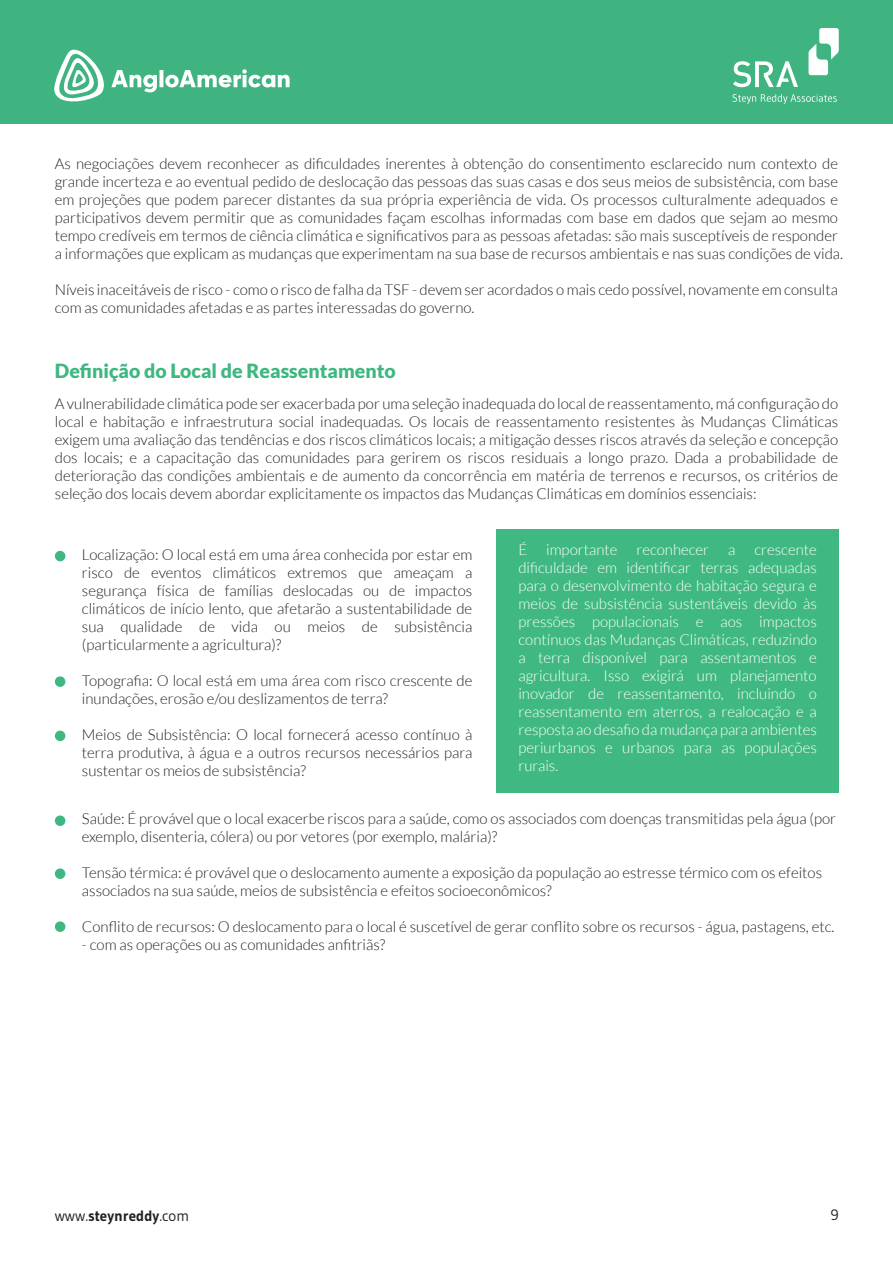
<style>
.page{position:relative;width:893px;height:1263px;background:#fff}
.page>*{position:absolute;margin:0;border:0;box-sizing:border-box;transform-origin:0 0}
.t1{font:900 19.5px "Lato";color:#3fb780}
.t2{font:300 15px/18px "Lato";color:#231f20}
.t3{font:300 15px/18px "Lato";color:#fff;text-align:justify}
.t4{font:700 15px "Gudea";color:#231f20}
.t5{font:15px "Gudea";color:#231f20}
.s1{font-weight:400}
</style>
<div class="page">
<div style="left:0;top:0;width:893px;height:123px;background:#3fb480"></div>
<svg style="left:733px;top:61px;width:65px;height:26px"></svg>
<svg style="left:732px;top:94px;width:105px;height:10px"></svg>
<svg style="left:808px;top:28px;width:31px;height:47px"></svg>
<svg style="left:54px;top:49px;width:236px;height:53px"></svg>
<div style="left:56px;top:677px;width:9px;height:9px;background:#3fb780;border-radius:50%"></div>
<div style="left:55px;top:676px;width:10px;height:11px;border:2px solid #3fb780;border-radius:50%"></div>
<div style="left:56px;top:731px;width:9px;height:9px;background:#3fb780;border-radius:50%"></div>
<div style="left:55px;top:731px;width:10px;height:10px;border:2px solid #3fb780;border-radius:50%"></div>
<div style="left:56px;top:816px;width:9px;height:9px;background:#3fb780;border-radius:50%"></div>
<div style="left:55px;top:815px;width:10px;height:11px;border:2px solid #3fb780;border-radius:50%"></div>
<div style="left:56px;top:869px;width:9px;height:9px;background:#3fb780;border-radius:50%"></div>
<div style="left:55px;top:868px;width:10px;height:11px;border:2px solid #3fb780;border-radius:50%"></div>
<div style="left:56px;top:922px;width:9px;height:9px;background:#3fb780;border-radius:50%"></div>
<div style="left:55px;top:921px;width:10px;height:11px;border:2px solid #3fb780;border-radius:50%"></div>
<div style="left:56px;top:552px;width:9px;height:9px;background:#3fb780;border-radius:50%"></div>
<div style="left:55px;top:551px;width:10px;height:10px;border:2px solid #3fb780;border-radius:50%"></div>
<div style="left:496px;top:529px;width:343px;height:263px;background:#3fb981"></div>
<p class="t2" style="left:55px;top:155px;width:790px">As negociações devem reconhecer as dificuldades inerentes à obtenção do consentimento esclarecido num contexto de grande incerteza e ao eventual pedido de deslocação das pessoas das suas casas e dos seus meios de subsistência, com base em projeções que podem parecer distantes da sua própria experiência de vida. Os processos culturalmente adequados e participativos devem permitir que as comunidades façam escolhas informadas com base em dados que sejam ao mesmo tempo credíveis em termos de ciência climática e significativos para as pessoas afetadas: são mais susceptíveis de responder a informações que explicam as mudanças que experimentam na sua base de recursos ambientais e nas suas condições de vida.</p>
<p class="t2" style="left:55px;top:281px;width:785px">Níveis inaceitáveis de risco - como o risco de falha da TSF - devem ser acordados o mais cedo possível, novamente em consulta com as comunidades afetadas e as partes interessadas do governo.</p>
<h1 class="t1" style="left:55px;top:359px;width:342px">Definição do Local de Reassentamento</h1>
<p class="t2" style="left:55px;top:395px;width:785px;text-align:justify">A vulnerabilidade climática pode ser exacerbada por uma seleção inadequada do local de reassentamento, má configuração do local e habitação e infraestrutura social inadequadas. Os locais de reassentamento resistentes às Mudanças Climáticas exigem uma avaliação das tendências e dos riscos climáticos locais; a mitigação desses riscos através da seleção e concepção dos locais; e a capacitação das comunidades para gerirem os riscos residuais a longo prazo. Dada a probabilidade de deterioração das condições ambientais e de aumento da concorrência em matéria de terrenos e recursos, os critérios de seleção dos locais devem abordar explicitamente os impactos das Mudanças Climáticas em domínios essenciais:</p>
<p class="t3" style="left:518px;top:540px;width:10px">É</p>
<p class="t3" style="left:546px;top:540px;width:73px">importante</p>
<p class="t3" style="left:636px;top:540px;width:74px">reconhecer</p>
<p class="t3" style="left:728px;top:540px;width:9px">a</p>
<p class="t3" style="left:518px;top:540px;width:300px;text-indent:236px">crescente dificuldade em identificar terras adequadas para o desenvolvimento de habitação segura e meios de subsistência sustentáveis devido às pressões populacionais e aos impactos contínuos das Mudanças Climáticas, reduzindo a terra disponível para assentamentos e agricultura. Isso exigirá um planejamento inovador de reassentamento, incluindo o reassentamento em aterros, a realocação e a resposta ao desafio da mudança para ambientes periurbanos e urbanos para as populações rurais.</p>
<p class="t2" style="left:82px;top:545px;width:392px;text-align:justify">Localização: O local está em uma área conhecida por estar em risco de eventos climáticos extremos que ameaçam a segurança física de famílias deslocadas ou de impactos climáticos de início lento, que afetarão a sustentabilidade de sua qualidade de vida ou meios de subsistência (particularmente a agricultura)?</p>
<p class="t2" style="left:82px;top:671px;width:392px">Topografia: O local está em uma área com risco crescente de inundações, erosão e/ou deslizamentos de terra?</p>
<p class="t2" style="left:82px;top:725px;width:392px;text-align:justify">Meios de Subsistência: O local fornecerá acesso contínuo à terra produtiva, à água e a outros recursos necessários para sustentar os meios de subsistência?</p>
<p class="t2" style="left:82px;top:810px;width:756px">Saúde: É provável que o local exacerbe riscos para a saúde, como os associados com doenças transmitidas pela água (por exemplo, disenteria, cólera) ou por vetores (por exemplo, malária)?</p>
<p class="t2" style="left:82px;top:864px;width:742px">Tensão térmica: é provável que o deslocamento aumente a exposição da população ao estresse térmico com os efeitos associados na sua saúde, meios de subsistência e efeitos socioeconômicos?</p>
<p class="t2" style="left:82px;top:918px;width:754px">Conflito de recursos: O deslocamento para o local é suscetível de gerar conflito sobre os recursos - água, pastagens, etc.</p>
<p class="t2" style="left:82px;top:936px;width:305px">- com as operações ou as comunidades anfitriãs?</p>
<p class="t4" style="left:55px;top:1207px;width:136px"><span class="s1">www.</span>steynreddy<span class="s1">.com</span></p>
<p class="t5" style="left:830px;top:1205px;width:10px">9</p>
</div>
